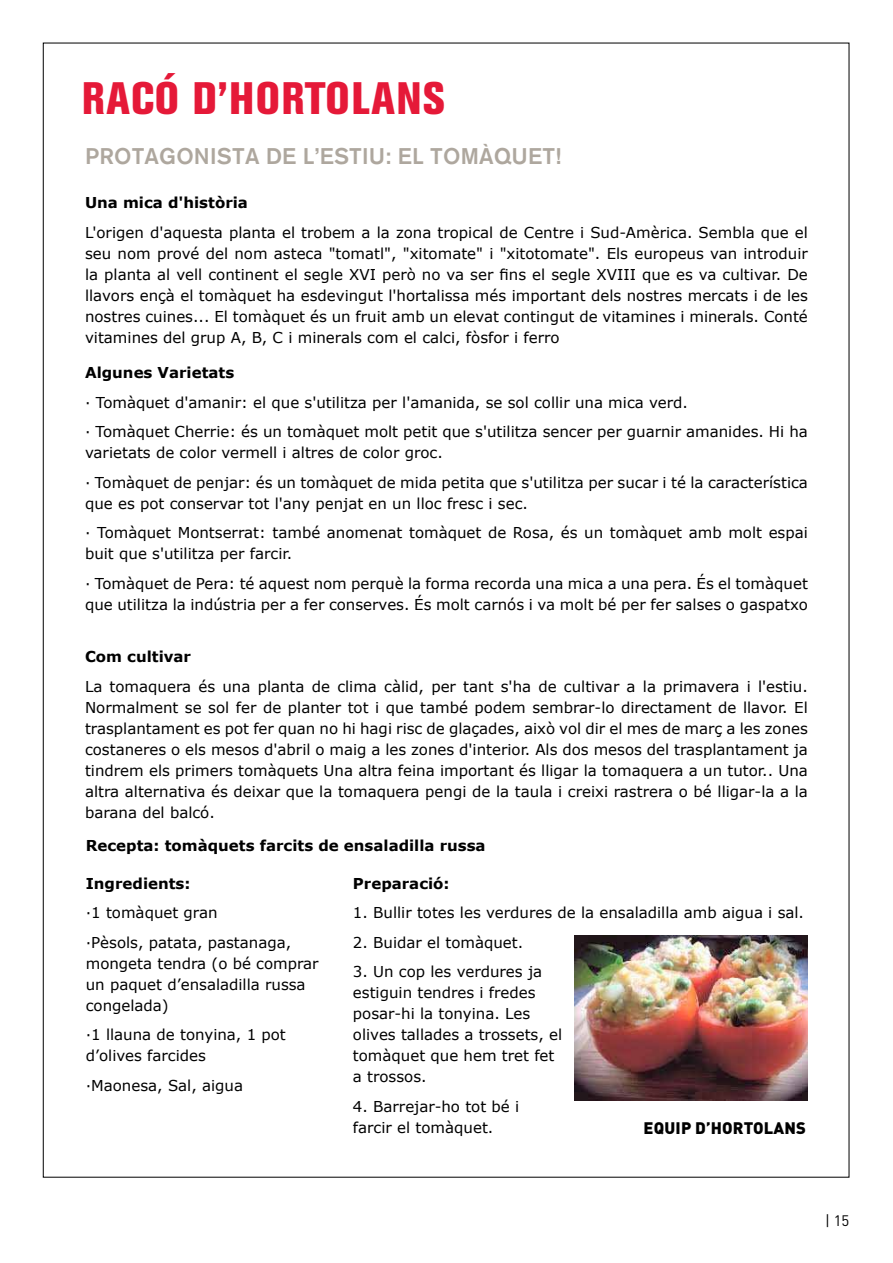
<style>
.page{position:relative;width:893px;height:1263px;background:#fff}
.page>*{position:absolute;margin:0;border:0;box-sizing:border-box;transform-origin:0 0}
.t1{font:800 condensed 45px "Akzidenz Grotesk BE";letter-spacing:.03em;color:#e51938}
.t2{font:500 22.5px "Akzidenz Grotesk BE";letter-spacing:.01em;color:#aea79e}
.t3{font:900 16.5px "DIN Pro";letter-spacing:.01em;color:#000}
.t4{font:15px/21px "Verdana";color:#000}
.t5{font:700 15px "Verdana";color:#000}
.t6{font:15px "DIN Pro";color:#000}
</style>
<div class="page">
<img style="left:575px;top:936px;width:233px;height:164px">
<h1 class="t1" style="left:82px;top:73px;width:364px">RACÓ D’HORTOLANS</h1>
<h2 class="t2" style="left:85px;top:142px;width:477px">PROTAGONISTA DE L’ESTIU : EL TOMÀQU ET!</h2>
<p class="t5" style="left:85px;top:193px;width:164px">Una mica d'història</p>
<p class="t4" style="left:85px;top:222px;width:724px;text-align:justify">L'origen d'aquesta planta el trobem a la zona tropical de Centre i Sud-Amèrica. Sembla que el seu nom prové del nom asteca "tomatl", "xitomate" i "xitotomate". Els europeus van introduir la planta al vell continent el segle XVI però no va ser fins el segle XVIII que es va cultivar. De llavors ençà el tomàquet ha esdevingut l'hortalissa més important dels nostres mercats i de les nostres cuines... El tomàquet és un fruit amb un elevat contingut de vitamines i minerals. Conté vitamines del grup A, B, C i minerals com el calci, fòsfor i ferro</p>
<p class="t5" style="left:85px;top:363px;width:151px">Algunes Varietats</p>
<p class="t4" style="left:85px;top:388px;width:724px;line-height:29.5px">· Tomàquet d'amanir: el que s'utilitza per l'amanida, se sol collir una mica verd.<br>· Tomàquet Cherrie: és un tomàquet molt petit que s'utilitza sencer per guarnir amanides. Hi ha</p>
<p class="t4" style="left:85px;top:438px;width:724px;line-height:29.5px">varietats de color vermell i altres de color groc.<br>· Tomàquet de penjar: és un tomàquet de mida petita que s'utilitza per sucar i té la característica</p>
<p class="t4" style="left:85px;top:489px;width:724px;line-height:29.5px">que es pot conservar tot l'any penjat en un lloc fresc i sec.<br>· Tomàquet Montserrat: també anomenat tomàquet de Rosa, és un tomàquet amb molt espai</p>
<p class="t4" style="left:85px;top:539px;width:724px;line-height:29.5px">buit que s'utilitza per farcir.<br>· Tomàquet de Pera: té aquest nom perquè la forma recorda una mica a una pera. És el tomàquet</p>
<p class="t4" style="left:85px;top:594px;width:724px">que utilitza la indústria per a fer conserves. És molt carnós i va molt bé per fer salses o gaspatxo</p>
<p class="t5" style="left:85px;top:647px;width:107px">Com cultivar</p>
<p class="t4" style="left:85px;top:676px;width:724px;text-align:justify">La tomaquera és una planta de clima càlid, per tant s'ha de cultivar a la primavera i l'estiu.<br>Normalment se sol fer de planter tot i que també podem sembrar-lo directament de llavor. El trasplantament es pot fer quan no hi hagi risc de glaçades, això vol dir el mes de març a les zones costaneres o els mesos d'abril o maig a les zones d'interior. Als dos mesos del trasplantament ja tindrem els primers tomàquets Una altra feina important és lligar la tomaquera a un tutor.. Una altra alternativa és deixar que la tomaquera pengi de la taula i creixi rastrera o bé lligar-la a la barana del balcó.</p>
<p class="t5" style="left:86px;top:835px;width:401px">Recepta: tomàquets farcits de ensaladilla russa</p>
<p class="t5" style="left:86px;top:874px;width:106px">Ingredients:</p>
<p class="t4" style="left:86px;top:898px;width:207px;line-height:29.5px">·1 tomàquet gran<br>·Pèsols, patata, pastanaga,</p>
<p class="t4" style="left:86px;top:953px;width:234px">mongeta tendra (o bé comprar un paquet d’ensaladilla russa congelada)</p>
<p class="t4" style="left:86px;top:1025px;width:202px">·1 llauna de tonyina, 1 pot d’olives farcides</p>
<p class="t4" style="left:86px;top:1075px;width:159px">·Maonesa, Sal, aigua</p>
<p class="t5" style="left:353px;top:874px;width:98px">Preparació:</p>
<p class="t4" style="left:353px;top:903px;width:453px">1. Bullir totes les verdures de la ensaladilla amb aigua i sal.</p>
<p class="t4" style="left:353px;top:932px;width:172px">2. Buidar el tomàquet.</p>
<p class="t4" style="left:353px;top:962px;width:211px">3. Un cop les verdures ja estiguin tendres i fredes posar-hi la tonyina. Les olives tallades a trossets, el tomàquet que hem tret fet a trossos.</p>
<p class="t4" style="left:353px;top:1096px;width:168px">4. Barrejar-ho tot bé i farcir el tomàquet.</p>
<p class="t3" style="left:644px;top:1117px;width:163px">EQUIP D’HORTOLANS</p>
<p class="t6" style="left:825px;top:1210px;width:26px">| 15</p>
</div>
